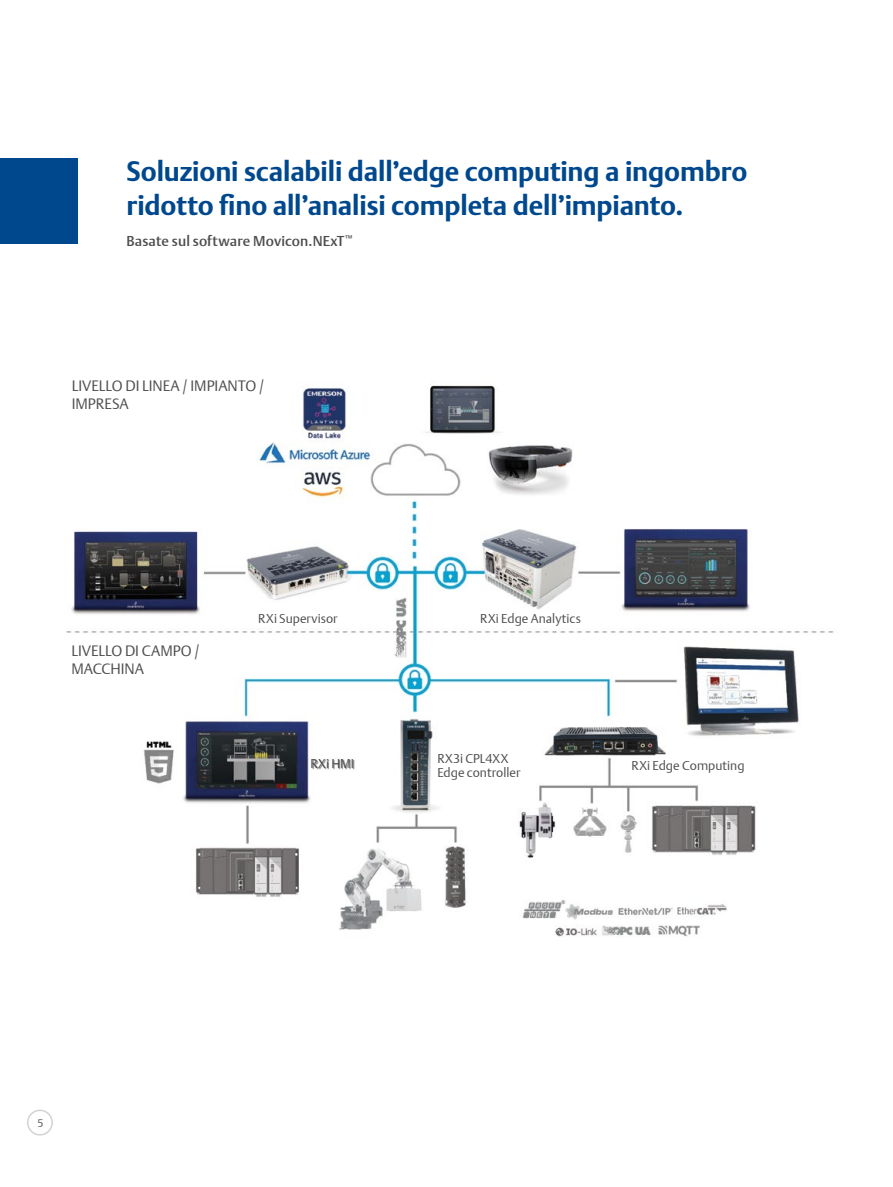
<style>
.page{position:relative;width:893px;height:1187px;background:#fff}
.page>*{position:absolute;margin:0;border:0;box-sizing:border-box;transform-origin:0 0}
.t1{font:700 27.15px/34px "DTL Argo T";letter-spacing:-.005em;color:#00488e}
.t2{font:15px/18px "DTL Argo T Light";letter-spacing:-.005em;color:#4d4d4f}
.SUBHEAD{font:500 14.25px "DTL Argo T";letter-spacing:.005em;color:#4d4d4f}
.t3{font:12.75px "DTL Argo T Light";color:#4d4d4f}
.t4{font:10.8px "DTL Argo T Light";color:#4d4d4f}
</style>
<div class="page">
<div style="left:27px;top:1109px;width:26px;height:26px;border:2px solid #d1d3d4;border-radius:50%"></div>
<div style="left:0;top:158px;width:77px;height:85px;background:#00488e"></div>
<img style="left:66px;top:385px;width:768px;height:552px">
<p class="t1" style="left:127px;top:154px;width:622px">Soluzioni scalabili dall’edge computing a ingombro ridotto fino all’analisi completa dell’impianto.</p>
<p class="SUBHEAD" style="left:127px;top:232px;width:227px">Basate sul software Movicon.NExT<sup>™</sup></p>
<p class="t2" style="left:72px;top:376px;width:194px">LIVELLO DI LINEA / IMPIANTO /<br>IMPRESA</p>
<p class="t2" style="left:71px;top:641px;width:130px">LIVELLO DI CAMPO /<br>MACCHINA</p>
<p class="t3" style="left:258px;top:611px;width:81px">RXi Supervisor</p>
<p class="t3" style="left:310px;top:756px;width:45px">RXi HMI</p>
<p class="t3" style="left:480px;top:611px;width:102px">RXi Edge Analytics</p>
<p class="t3" style="left:437px;top:751px;width:73px">RX3i CPL4XX</p>
<p class="t3" style="left:437px;top:764px;width:85px">Edge controller</p>
<p class="t3" style="left:631px;top:758px;width:115px">RXi Edge Computing</p>
<p class="t4" style="left:38px;top:1116px;width:8px">5</p>
</div>
